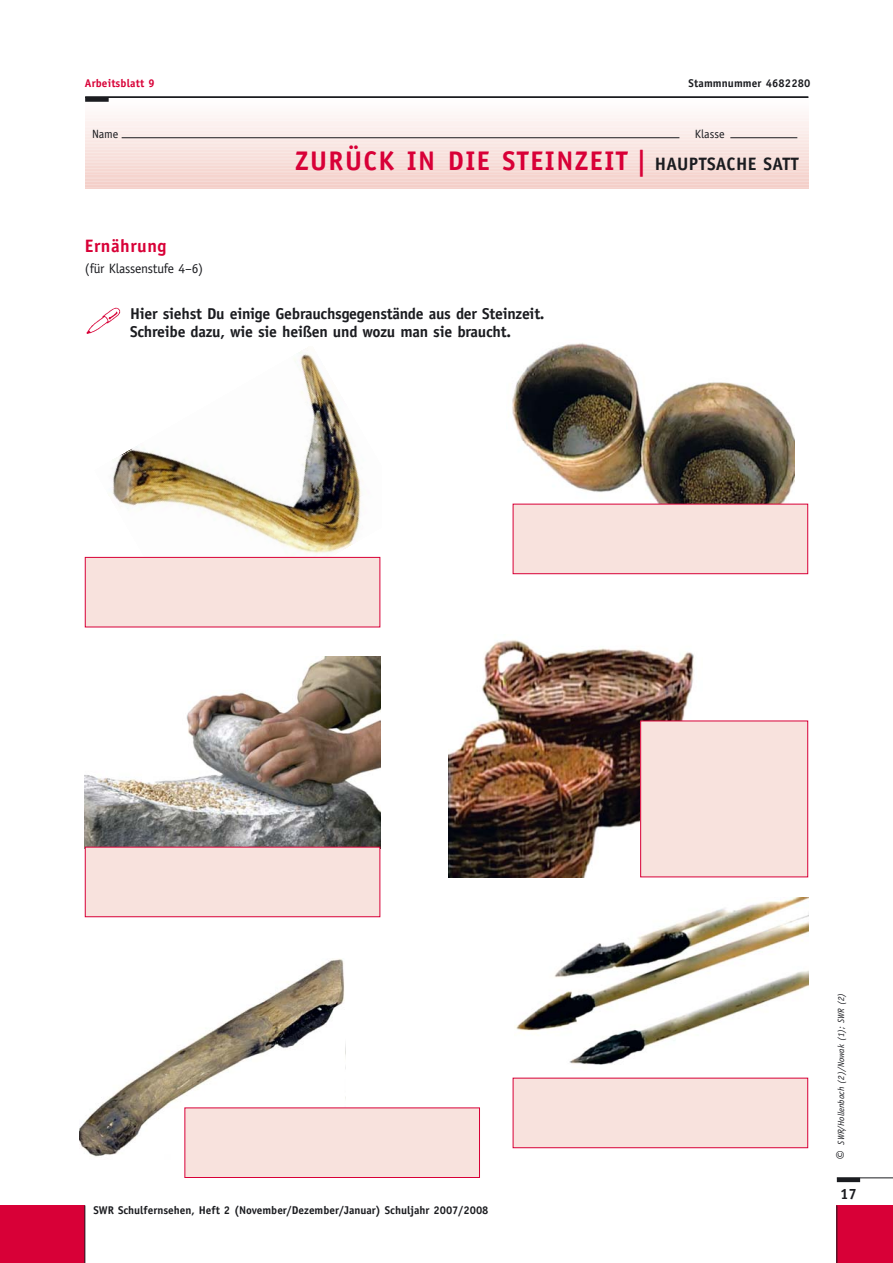
<style>
.page{position:relative;width:893px;height:1263px;background:#fff}
.page>*{position:absolute;margin:0;border:0;box-sizing:border-box;transform-origin:0 0}
.t1{font:700 27px "Officina Sans";letter-spacing:.055em;color:#d80037}
.t2{font:700 18px "Officina Sans";letter-spacing:.03em;color:#d80037}
.t3{font:700 15.75px/18.3px "Officina Sans";letter-spacing:-.015em;color:#1b1c20}
.t4{font:700 15px "Officina Sans";color:#1b1c20}
.t5{font:13.5px "Officina Sans";letter-spacing:-.015em;color:#1b1c20}
.t6{font:12px "Officina Sans";color:#1b1c20}
.t7{font:700 11.25px "Officina Sans";color:#1b1c20}
.t8{font:700 11.25px "Officina Sans";letter-spacing:.01em;color:#d80037}
.t9{font:italic 9px "Officina Sans";color:#1b1c20}
.s1{font-size:18px;color:#1b1c20}
.s2{font-size:16.5px}
</style>
<div class="page">
<img style="left:512px;top:343px;width:282px;height:160px">
<img style="left:95px;top:351px;width:286px;height:246px">
<div style="left:0;top:1205px;width:85px;height:58px;background:#d80037"></div>
<div style="left:836px;top:1205px;width:56px;height:58px;background:#d80037"></div>
<hr style="left:836px;top:1178px;width:24px;height:4px;background:#1b1c20">
<hr style="left:836px;top:1178px;width:56px;height:1px;background:#1b1c20">
<hr style="left:84px;top:1205px;width:1px;height:58px;background:#1b1c20">
<hr style="left:836px;top:1206px;width:1px;height:57px;background:#1b1c20">
<hr style="left:85px;top:185px;width:723px;height:4px;background:#f5d4cf">
<hr style="left:85px;top:183px;width:723px;height:4px;background:#f4cec8">
<hr style="left:85px;top:179px;width:723px;height:4px;background:#f4d1cb">
<div style="left:85px;top:174px;width:723px;height:5px;background:#f5d4ce"></div>
<hr style="left:85px;top:170px;width:723px;height:4px;background:#f6d6d1">
<hr style="left:85px;top:169px;width:723px;height:4px;background:#f6dcd7">
<hr style="left:85px;top:167px;width:723px;height:4px;background:#f6d8d2">
<hr style="left:85px;top:163px;width:723px;height:4px;background:#f6dad5">
<div style="left:85px;top:158px;width:723px;height:5px;background:#f7ddd8"></div>
<hr style="left:85px;top:154px;width:723px;height:4px;background:#f8dfda">
<hr style="left:85px;top:150px;width:723px;height:4px;background:#f8e2de">
<div style="left:85px;top:145px;width:723px;height:5px;background:#f9e4e0"></div>
<hr style="left:85px;top:141px;width:723px;height:4px;background:#fae7e3">
<hr style="left:85px;top:137px;width:723px;height:4px;background:#fae9e6">
<svg style="left:121px;top:138px;width:677px;height:1px"></svg>
<hr style="left:85px;top:134px;width:723px;height:4px;background:#faeae7">
<div style="left:85px;top:129px;width:723px;height:5px;background:#fbedea"></div>
<hr style="left:85px;top:125px;width:723px;height:4px;background:#fcefed">
<hr style="left:85px;top:121px;width:723px;height:4px;background:#fcf1ef">
<hr style="left:85px;top:118px;width:723px;height:4px;background:#fcf3f2">
<div style="left:85px;top:113px;width:723px;height:5px;background:#fdf5f4"></div>
<hr style="left:85px;top:109px;width:723px;height:4px;background:#fdf8f7">
<hr style="left:85px;top:105px;width:723px;height:4px;background:#fefafa">
<hr style="left:730px;top:137px;width:67px;height:1px;background:#1b1c20">
<hr style="left:122px;top:137px;width:557px;height:1px;background:#1b1c20">
<div style="left:85px;top:97px;width:24px;height:5px;background:#1b1c20"></div>
<hr style="left:85px;top:97px;width:723px;height:1px;background:#1b1c20">
<img style="left:86px;top:307px;width:35px;height:27px">
<div style="left:85px;top:557px;width:295px;height:70px;background:#f8e2dd"></div>
<div style="left:85px;top:557px;width:295px;height:70px;border:1px solid #d80037"></div>
<div style="left:513px;top:504px;width:294px;height:70px;background:#f8e2dd"></div>
<div style="left:512px;top:504px;width:296px;height:70px;border:1px solid #d80037"></div>
<img style="left:85px;top:656px;width:295px;height:191px">
<div style="left:85px;top:847px;width:295px;height:70px;background:#f8e2dd"></div>
<div style="left:85px;top:847px;width:295px;height:70px;border:1px solid #d80037"></div>
<img style="left:79px;top:959px;width:266px;height:198px">
<div style="left:185px;top:1108px;width:294px;height:70px;background:#f8e2dd"></div>
<div style="left:184px;top:1108px;width:296px;height:70px;border:1px solid #d80037"></div>
<img style="left:449px;top:640px;width:256px;height:237px">
<div style="left:640px;top:721px;width:167px;height:156px;background:#f8e2dd"></div>
<div style="left:640px;top:721px;width:168px;height:156px;border:1px solid #d80037"></div>
<img style="left:516px;top:898px;width:292px;height:167px">
<div style="left:513px;top:1078px;width:294px;height:70px;background:#f8e2dd"></div>
<div style="left:512px;top:1078px;width:296px;height:70px;border:1px solid #d80037"></div>
<p class="t8" style="left:85px;top:79px;width:71px">Arbeitsblatt 9</p>
<p class="t7" style="left:688px;top:79px;width:123px">Stammnummer 4682280</p>
<p class="t6" style="left:92px;top:129px;width:28px">Name</p>
<p class="t6" style="left:694px;top:129px;width:31px">Klasse</p>
<h1 class="t1" style="left:295px;top:151px;width:505px">ZURÜCK IN DIE STEINZEIT | <span class="s1">HAUPTSACHE SATT</span></h1>
<p class="t2" style="left:85px;top:239px;width:83px">Ernährung</p>
<p class="t5" style="left:85px;top:264px;width:120px">(für Klassenstufe 4–6)</p>
<p class="t3" style="left:130px;top:305px;width:416px">Hier siehst Du einige Gebrauchsgegenstände aus der Steinzeit.<br>Schreibe dazu, wie sie heißen und wozu man sie braucht.</p>
<p class="t7" style="left:93px;top:1205px;width:396px">SWR Schulfernsehen, Heft 2 (November/Dezember/Januar) Schuljahr 2007/2008</p>
<p class="t9" style="left:837px;top:1160px;width:168px;rotate:-90deg"><span class="s2">©</span> SWR/Hollenbach (2)/Nowak (1); SWR (2)</p>
<p class="t4" style="left:840px;top:1188px;width:18px">17</p>
</div>
